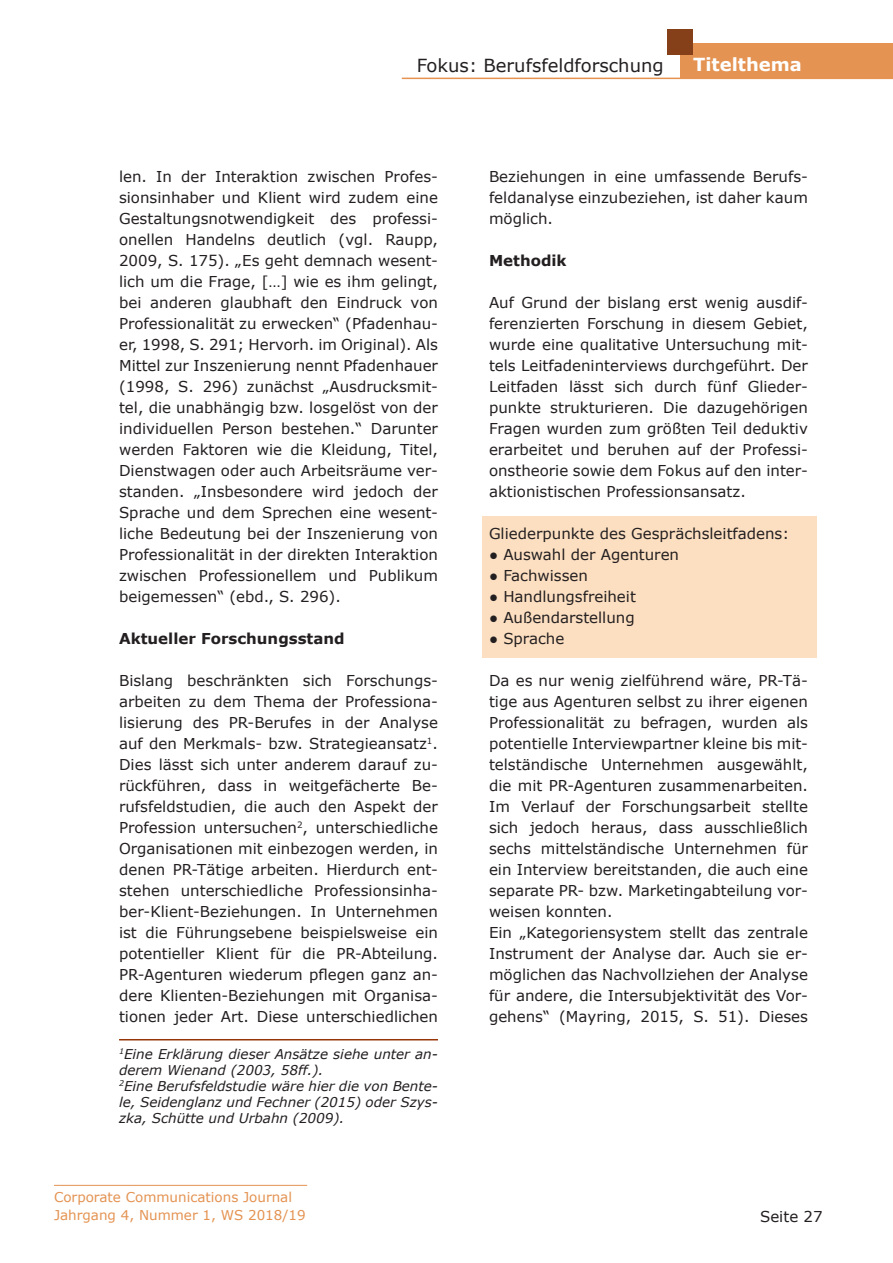
<style>
.page{position:relative;width:893px;height:1263px;background:#fff}
.page>*{position:absolute;margin:0;border:0;box-sizing:border-box;transform-origin:0 0}
.t1{font:18px "Verdana";color:#231f20}
.t2{font:700 18px "Verdana";color:#fff}
.t3{font:15px/21px "Verdana";color:#231f20;text-align:justify}
.t4{font:700 15px "Verdana";color:#231f20}
.t5{font:italic 13.5px/16.2px "Verdana";color:#231f20}
.t6{font:13.5px/18px "Verdana";color:#e49352}
</style>
<div class="page">
<hr style="left:54px;top:1185px;width:253px;height:1px;background:#e49352">
<div style="left:680px;top:44px;width:213px;height:34px;background:#e49352"></div>
<hr style="left:402px;top:78px;width:491px;height:1px;background:#e49352">
<div style="left:668px;top:29px;width:25px;height:26px;background:#85401a"></div>
<div style="left:482px;top:517px;width:334px;height:141px;background:#fcdfc1"></div>
<hr style="left:119px;top:1039px;width:319px;height:1px;background:#983507">
<p class="t1" style="left:417px;top:54px;width:248px">Fokus: Berufsfeldforschung</p>
<p class="t2" style="left:693px;top:53px;width:110px">Titelthema</p>
<p class="t3" style="left:119px;top:166px;width:320px">len. In der Interaktion zwischen Profes&shy;sionsinhaber und Klient wird zudem eine Gestaltungsnotwendigkeit des professi&shy;onellen Handelns deutlich (vgl. Raupp, 2009, S. 175). „Es geht demnach wesent&shy;lich um die Frage, […] wie es ihm gelingt, bei anderen glaubhaft den Eindruck von Professionalität zu erwecken“ (Pfadenhau&shy;er, 1998, S. 291; Hervorh. im Original). Als Mittel zur Inszenierung nennt Pfadenhauer (1998, S. 296) zunächst „Ausdrucksmit&shy;tel, die unabhängig bzw. losgelöst von der individuellen Person bestehen.“ Darunter werden Faktoren wie die Kleidung, Titel, Dienstwagen oder auch Arbeitsräume ver&shy;standen. „Insbesondere wird jedoch der Sprache und dem Sprechen eine wesent&shy;liche Bedeutung bei der Inszenierung von Professionalität in der direkten Interaktion zwischen Professionellem und Publikum beigemessen“ (ebd., S. 296).</p>
<p class="t4" style="left:119px;top:628px;width:227px">Aktueller Forschungsstand</p>
<p class="t3" style="left:119px;top:670px;width:320px">Bislang beschränkten sich Forschungs&shy;arbeiten zu dem Thema der Professiona&shy;lisierung des PR-Berufes in der Analyse auf den Merkmals- bzw. Strategieansatz<sup>1</sup>.<br>Dies lässt sich unter anderem darauf zu&shy;rückführen, dass in weitgefächerte Be&shy;rufsfeldstudien, die auch den Aspekt der Profession untersuchen<sup>2</sup>, unterschiedliche Organisationen mit einbezogen werden, in denen PR-Tätige arbeiten. Hierdurch ent&shy;stehen unterschiedliche Professionsinha&shy;ber-Klient-Beziehungen. In Unternehmen ist die Führungsebene beispielsweise ein potentieller Klient für die PR-Abteilung.<br>PR-Agenturen wiederum pflegen ganz an&shy;dere Klienten-Beziehungen mit Organisa&shy;tionen jeder Art. Diese unterschiedlichen</p>
<p class="t5" style="left:119px;top:1046px;width:320px"><sup>1</sup>Eine Erklärung dieser Ansätze siehe unter an&shy;derem Wienand (2003, 58ff.).<br><sup>2</sup>Eine Berufsfeldstudie wäre hier die von Bente&shy;le, Seidenglanz und Fechner (2015) oder Szys&shy;zka, Schütte und Urbahn (2009).</p>
<p class="t6" style="left:54px;top:1188px;width:253px">Corporate Communications Journal<br>Jahrgang 4, Nummer 1, WS 2018/19</p>
<p class="t3" style="left:489px;top:166px;width:320px">Beziehungen in eine umfassende Berufs&shy;feldanalyse einzubeziehen, ist daher kaum möglich.</p>
<p class="t4" style="left:489px;top:250px;width:79px">Methodik</p>
<p class="t3" style="left:489px;top:292px;width:320px">Auf Grund der bislang erst wenig ausdif&shy;ferenzierten Forschung in diesem Gebiet, wurde eine qualitative Untersuchung mit&shy;tels Leitfadeninterviews durchgeführt. Der Leitfaden lässt sich durch fünf Glieder&shy;punkte strukturieren. Die dazugehörigen Fragen wurden zum größten Teil deduktiv erarbeitet und beruhen auf der Professi&shy;onstheorie sowie dem Fokus auf den inter&shy;aktionistischen Professionsansatz.</p>
<p class="t3" style="left:489px;top:523px;width:302px">Gliederpunkte des Gesprächsleitfadens:</p>
<p class="t3" style="left:489px;top:544px;width:192px">● Auswahl der Agenturen</p>
<p class="t3" style="left:489px;top:565px;width:100px">● Fachwissen</p>
<p class="t3" style="left:489px;top:586px;width:148px">● Handlungsfreiheit</p>
<p class="t3" style="left:489px;top:607px;width:147px">● Außendarstellung</p>
<p class="t3" style="left:489px;top:628px;width:77px">● Sprache</p>
<p class="t3" style="left:489px;top:670px;width:320px;text-align:left">Da es nur wenig zielführend wäre, PR-Tä&shy;tige aus Agenturen selbst zu ihrer eigenen Professionalität zu befragen, wurden als potentielle Interviewpartner kleine bis mit&shy;telständische Unternehmen ausgewählt, die mit PR-Agenturen zusammenarbeiten.<br>Im Verlauf der Forschungsarbeit stellte sich jedoch heraus, dass ausschließlich sechs mittelständische Unternehmen für ein Interview bereitstanden, die auch eine separate PR- bzw. Marketingabteilung vor&shy;weisen konnten.<br>Ein „Kategoriensystem stellt das zentrale Instrument der Analyse dar. Auch sie er&shy;möglichen das Nachvollziehen der Analyse für andere, die Intersubjektivität des Vor&shy;gehens“ (Mayring, 2015, S. 51). Dieses</p>
<p class="t3" style="left:760px;top:1206px;width:64px">Seite 27</p>
</div>
